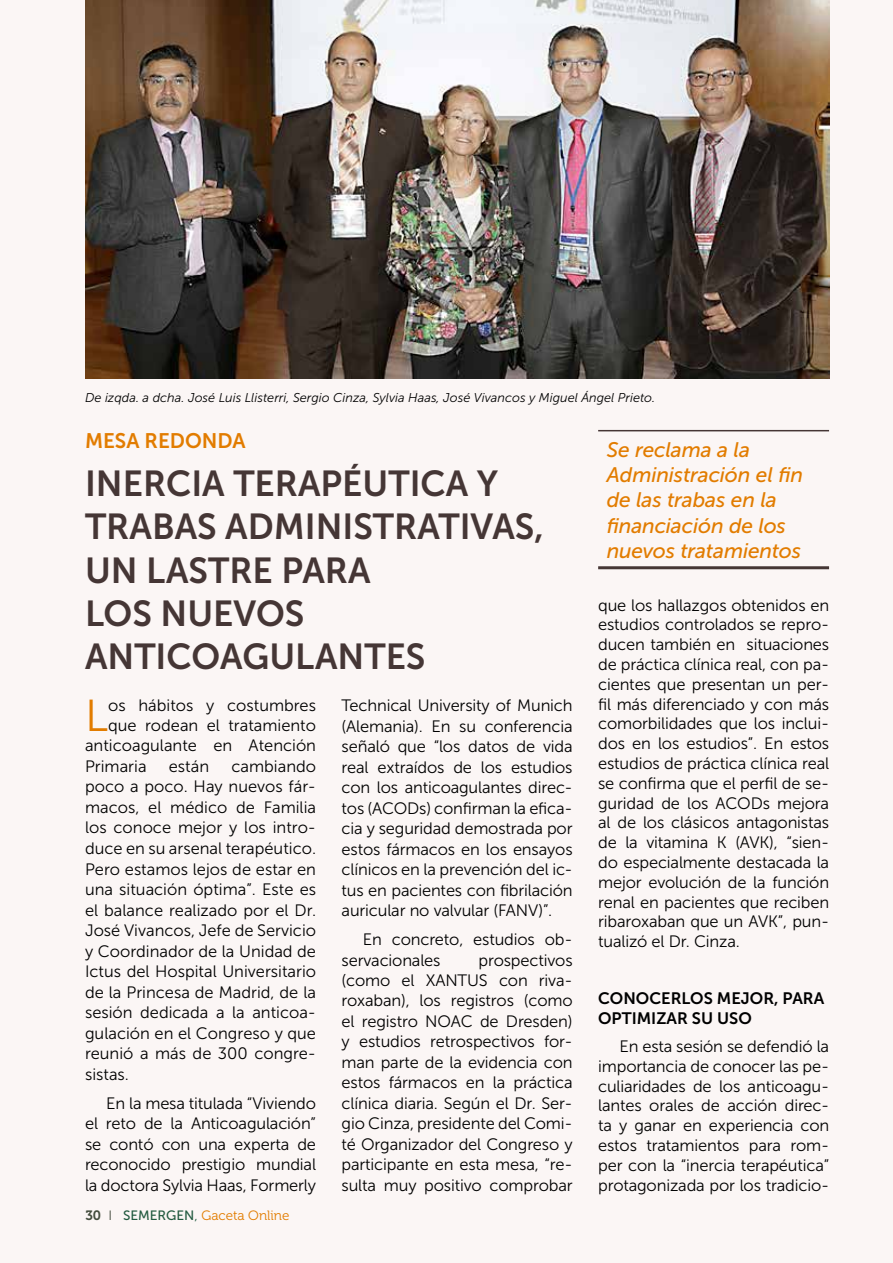
<style>
.page{position:relative;width:893px;height:1263px;background:#fff}
.page>*{position:absolute;margin:0;border:0;box-sizing:border-box;transform-origin:0 0}
.t1{font:44.7px "Museo Sans 300";color:#e27c00}
.t2{font:36px/43.2px "Museo Sans 700";color:#453635}
.t3{font:italic 21px/25.2px "Museo Sans 500";letter-spacing:-.01em;color:#e27c00}
.t4{font:21px "Museo Sans 700";color:#e27c00}
.t5{font:16.5px/19.8px "Museo Sans 300";letter-spacing:-.01em;color:#000;text-align:justify}
.t6{font:16.5px/19.8px "Museo Sans 700";color:#000}
.t7{font:13.5px "Museo 300";color:#e27c00}
.t8{font:13.5px "Museo Sans 500";color:#225a40}
.t9{font:italic 12.75px "Museo Sans 300";color:#000}
.s1{font-family:"Museo 700";color:#444d3e}
.s2{font-family:"Museo Sans 300";color:#444d3e}
.s3{font-family:"Museo Sans 300";color:#225a40}
</style>
<div class="page">
<div style="left:0;top:1px;width:893px;height:1262px;background:#fbf6f5"></div>
<img style="left:85px;top:0;width:744px;height:378px">
<hr style="left:598px;top:430px;width:231px;height:1px;background:#453635">
<hr style="left:598px;top:566px;width:231px;height:3px;background:#453635">
<p class="t9" style="left:85px;top:391px;width:572px">De izqda. a dcha. José Luis Llisterri, Sergio Cinza, Sylvia Haas, José Vivancos y Miguel Ángel Prieto.</p>
<p class="t4" style="left:85px;top:429px;width:162px">MESA REDONDA</p>
<h2 class="t2" style="left:85px;top:462px;width:460px">I NERCIA TERAPÉUTICA Y<br>TRABAS ADMINISTRATIVAS,<br>UN LASTRE PARA<br>LOS NUEVOS<br>ANTICOAGULANTES</h2>
<h1 class="t1" style="left:85px;top:691px;width:25px">L</h1>
<p class="t5" style="left:108px;top:696px;width:209px">os hábitos y costumbres</p>
<p class="t5" style="left:108px;top:715px;width:209px">que rodean el tratamiento</p>
<p class="t5" style="left:85px;top:736px;width:233px">anticoagulante en Atención</p>
<p class="t5" style="left:85px;top:756px;width:63px">Primaria</p>
<p class="t5" style="left:169px;top:756px;width:42px">están</p>
<p class="t5" style="left:85px;top:756px;width:233px;line-height:20.5px;text-indent:146px">cambiando poco a poco. Hay nuevos fár&shy;macos, el médico de Familia los conoce mejor y los intro&shy;duce en su arsenal terapéutico.<br>Pero estamos lejos de estar en una situación óptima”. Este es el balance realizado por el Dr.<br>José Vivancos, Jefe de Servicio y Coordinador de la Unidad de Ictus del Hospital Universitario de la Princesa de Madrid, de la sesión dedicada a la anticoa&shy;gulación en el Congreso y que reunió a más de 300 congre&shy;sistas.</p>
<p class="t5" style="left:85px;top:1093px;width:233px;line-height:20.5px;text-indent:21px">En la mesa titulada “Viviendo el reto de la Anticoagulación” se contó con una experta de reconocido prestigio mundial la doctora Sylvia Haas, Formerly</p>
<p class="t8" style="left:85px;top:1208px;width:55px"><span class="s1">30</span> <span class="s2">I</span> SEMERGEN</p>
<p class="t7" style="left:194px;top:1208px;width:97px"><span class="s3">,</span> Gaceta Online</p>
<p class="t5" style="left:342px;top:696px;width:233px;line-height:20.4px">Technical University of Munich (Alemania). En su conferencia señaló que “los datos de vida real extraídos de los estudios con los anticoagulantes direc&shy;tos (ACODs) confirman la efica&shy;cia y seguridad demostrada por estos fármacos en los ensayos clínicos en la prevención del ic&shy;tus en pacientes con fibrilación auricular no valvular (FANV)”.</p>
<p class="t5" style="left:342px;top:929px;width:232px;line-height:20.4px;text-indent:21px">En concreto, estudios ob&shy;servacionales</p>
<p class="t5" style="left:342px;top:950px;width:233px;line-height:20.4px;text-indent:137px">prospectivos (como el XANTUS con riva&shy;roxaban), los registros (como el registro NOAC de Dresden) y estudios retrospectivos for&shy;man parte de la evidencia con estos fármacos en la práctica clínica diaria. Según el Dr. Ser&shy;gio Cinza, presidente del Comi&shy;té Organizador del Congreso y participante en esta mesa, “re&shy;sulta muy positivo comprobar</p>
<p class="t3" style="left:607px;top:437px;width:198px">Se reclama a la<br>Administración el fin de las trabas en la financiación de los nuevos tratamientos</p>
<p class="t5" style="left:598px;top:595px;width:233px">que los hallazgos obtenidos en estudios controlados se repro&shy;ducen también en situaciones de práctica clínica real, con pa&shy;cientes que presentan un per&shy;fil más diferenciado y con más comorbilidades que los inclui&shy;dos en los estudios”. En estos estudios de práctica clínica real se confirma que el perfil de se&shy;guridad de los ACODs mejora al de los clásicos antagonistas de la vitamina K (AVK), “sien&shy;do especialmente destacada la mejor evolución de la función renal en pacientes que reciben ribaroxaban que un AVK”, pun&shy;tualizó el Dr. Cinza.</p>
<p class="t6" style="left:598px;top:988px;width:228px">CONOCERLOS MEJOR, PARA<br>OPTIMIZAR SU USO</p>
<p class="t5" style="left:598px;top:1036px;width:233px;text-indent:21px">En esta sesión se defendió la importancia de conocer las pe&shy;culiaridades de los anticoagu&shy;lantes orales de acción direc&shy;ta y ganar en experiencia con estos tratamientos para rom&shy;per con la “inercia terapéutica” protagonizada por los tradicio-</p>
</div>
